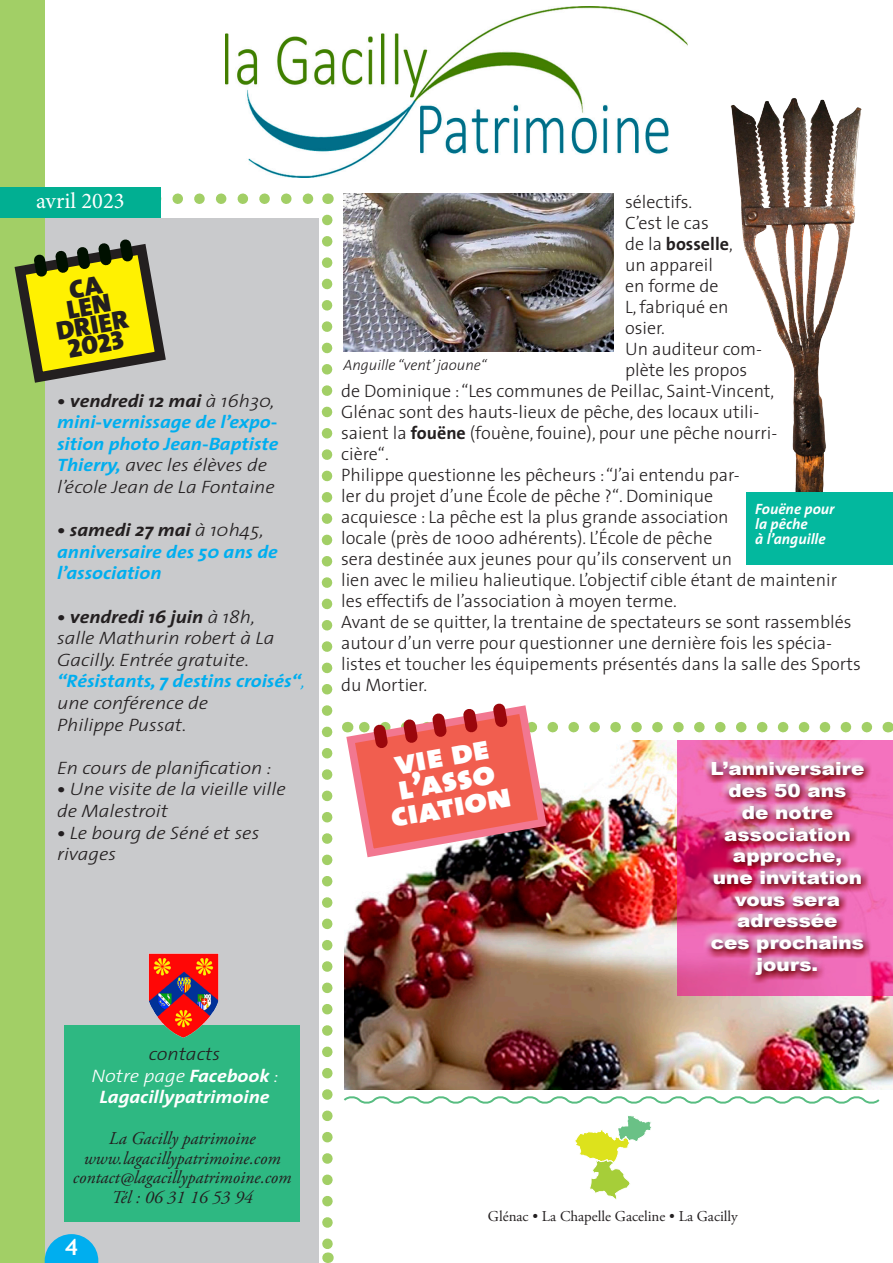
<style>
.page{position:relative;width:893px;height:1263px;background:#fff}
.page>*{position:absolute;margin:0;border:0;box-sizing:border-box;transform-origin:0 0}
.t1{font:34.5px/25.5px "The Sans Black Caps";color:#fff;text-align:center;scale:1.06 1}
.t2{font:26.25px/19.4px "The Sans Black Caps";color:#231f20;text-align:center;scale:1.06 1}
.t3{font:22.5px "Minion Pro";color:#fff}
.t4{font:700 22.5px "Trebuchet MS";color:#fff}
.t5{font:900 18.15px/21.8px "Arial";color:#fff;text-align:center;scale:1.11 1}
.t6{font:italic 700 18.15px/21.8px "The Sans";color:#fff;text-align:center;scale:1.11 1}
.t7{font:300 18px "The Sans";color:#231f20}
.t8{font:italic 300 18px/21.6px "The Sans";color:#231f20;scale:1.11 1}
.t9{font:italic 700 18px/21.6px "The Sans";color:#00aeef;scale:1.11 1}
.t10{font:italic 18px/19.5px "Adobe Garamond Pro";color:#231f20;text-align:center}
.t11{font:700 18px "The Sans";color:#231f20}
.t12{font:15px "Adobe Garamond Pro";color:#231f20}
.t13{font:italic 700 15px/15px "The Sans";color:#fff}
.t14{font:italic 300 15px "The Sans";color:#231f20}
.s1{color:#231f20}
.s2{font-weight:300;color:#231f20}
.s3{font-weight:700}
.s4{font-weight:700;color:#00aeef}
.s5{color:#00aeef}
.s6{font-weight:700;font-style:normal}
.s7{font-weight:300}
</style>
<div class="page">
<div style="left:0;top:0;width:45px;height:1263px;background:#a2cf66"></div>
<img style="left:225px;top:6px;width:463px;height:171px">
<div style="left:0;top:188px;width:161px;height:30px;background:#01af92"></div>
<img style="left:782px;top:98px;width:12px;height:69px">
<div style="left:747px;top:492px;width:146px;height:72px;background:#03b89e"></div>
<svg style="left:882px;top:740px;width:11px;height:256px;background:#f26ab7"></svg>
<img style="left:14px;top:193px;width:868px;height:1070px">
<div style="left:703px;top:754px;width:167px;height:226px;background:#fff;opacity:.75"></div>
<div style="left:705px;top:756px;width:168px;height:227px;background:#d1232a;opacity:.75"></div>
<p class="t3" style="left:36px;top:186px;width:90px">avril 2023</p>
<h2 class="t2" style="left:48px;top:283px;width:70px;rotate:-10deg">CA<br>LEN<br>DRIER<br>2023</h2>
<p class="t9" style="left:57px;top:389px;width:201px"><span class="s1">• vendredi 12 mai</span> <span class="s2">à 16h30, </span>mini-vernissage de l’expo&shy;sition photo Jean-Baptiste<br>Thierry, <span class="s2">avec les élèves de l’école Jean de La Fontaine</span></p>
<p class="t9" style="left:57px;top:519px;width:200px"><span class="s1">• samedi 27 mai</span> <span class="s2">à 10h45, </span>anniversaire des 50 ans de l’association</p>
<p class="t8" style="left:57px;top:605px;width:225px"><span class="s3">• vendredi 16 juin</span> à 18h,<br>salle Mathurin robert à La<br>Gacilly. Entrée gratuite. <span class="s4">“Résistants, 7 destins croisés“</span><span class="s5">, </span>une conférence de<br>Philippe Pussat.</p>
<p class="t8" style="left:57px;top:756px;width:195px">En cours de planification :</p>
<p class="t8" style="left:57px;top:778px;width:208px"><span class="s6">•</span> Une visite de la vieille ville de Malestroit</p>
<p class="t8" style="left:57px;top:821px;width:184px"><span class="s3">•</span> Le bourg de Séné et ses rivages</p>
<p class="t6" style="left:91px;top:1042px;width:170px"><span class="s2">contacts<br></span><span class="s7">Notre page</span> Facebook <span class="s7">:<br></span>Lagacillypatrimoine</p>
<p class="t10" style="left:73px;top:1129px;width:220px">La Gacilly patrimoine www.lagacillypatrimoine.com contact@lagacillypatrimoine.com<br>Tél : 06 31 16 53 94</p>
<p class="t4" style="left:65px;top:1232px;width:15px">4</p>
<p class="t7" style="left:625px;top:187px;width:69px">sélectifs.</p>
<p class="t7" style="left:625px;top:208px;width:85px">C’est le cas</p>
<p class="t11" style="left:625px;top:229px;width:109px"><span class="s7">de la</span> bosselle<span class="s7">,</span></p>
<p class="t7" style="left:625px;top:250px;width:89px">un appareil</p>
<p class="t7" style="left:625px;top:271px;width:95px">en forme de</p>
<p class="t7" style="left:625px;top:292px;width:105px">L, fabriqué en</p>
<p class="t7" style="left:625px;top:313px;width:41px">osier.</p>
<p class="t7" style="left:625px;top:334px;width:139px">Un auditeur com-</p>
<p class="t7" style="left:625px;top:355px;width:124px">plète les propos</p>
<p class="t7" style="left:341px;top:376px;width:435px">de Dominique : “Les communes de Peillac, Saint-Vincent,</p>
<p class="t7" style="left:341px;top:397px;width:420px">Glénac sont des hauts-lieux de pêche, des locaux utili-</p>
<p class="t7" style="left:341px;top:418px;width:438px">saient la <span class="s3">fouëne</span> (fouène, fouine), pour une pêche nourri-</p>
<p class="t7" style="left:341px;top:439px;width:49px">cière“.</p>
<p class="t7" style="left:341px;top:460px;width:400px">Philippe questionne les pêcheurs : “J’ai entendu par-</p>
<p class="t7" style="left:341px;top:481px;width:374px">ler du projet d’une École de pêche ?“. Dominique</p>
<p class="t7" style="left:341px;top:502px;width:389px">acquiesce : La pêche est la plus grande association</p>
<p class="t7" style="left:341px;top:523px;width:373px">locale (près de 1000 adhérents). L’École de pêche</p>
<p class="t7" style="left:341px;top:544px;width:393px">sera destinée aux jeunes pour qu’ils conservent un</p>
<p class="t7" style="left:341px;top:565px;width:497px">lien avec le milieu halieutique. L’objectif cible étant de maintenir</p>
<p class="t7" style="left:341px;top:586px;width:337px">les effectifs de l’association à moyen terme.</p>
<p class="t7" style="left:341px;top:607px;width:512px">Avant de se quitter, la trentaine de spectateurs se sont rassemblés</p>
<p class="t7" style="left:341px;top:628px;width:492px">autour d’un verre pour questionner une dernière fois les spécia-</p>
<p class="t7" style="left:341px;top:649px;width:521px">listes et toucher les équipements présentés dans la salle des Sports</p>
<p class="t7" style="left:341px;top:670px;width:87px">du Mortier.</p>
<p class="t14" style="left:343px;top:353px;width:145px">Anguille “vent’ jaoune“</p>
<p class="t13" style="left:755px;top:501px;width:81px">Fouëne pour la pêche<br>à l’anguille</p>
<h1 class="t1" style="left:380px;top:752px;width:116px;rotate:-10deg">vie de l’asso ciation</h1>
<p class="t5" style="left:710px;top:757px;width:140px">L’anniversaire des 50 ans<br>de notre association approche,<br>une invitation vous sera adressée<br>ces prochains jours.</p>
<p class="t12" style="left:488px;top:1207px;width:251px">Glénac • La Chapelle Gaceline • La Gacilly</p>
</div>
